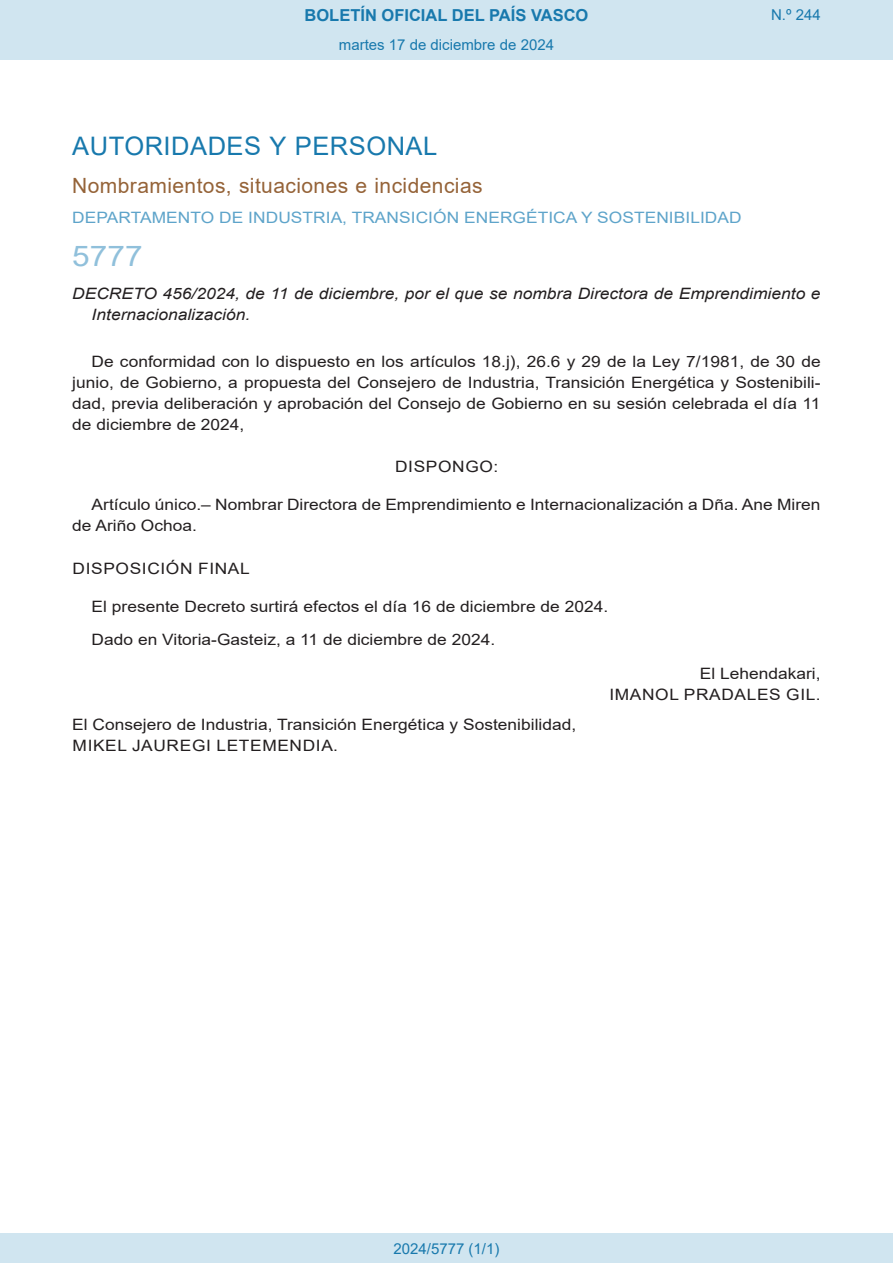
<style>
.page{position:relative;width:893px;height:1263px;background:#fff}
.page>*{position:absolute;margin:0;border:0;box-sizing:border-box;transform-origin:0 0}
.BOPVOrden{font:28.5px "Arial";color:#90c0db;scale:1.11 1}
.BOPVSeccion{font:25.5px "Arial";letter-spacing:.02em;color:#1879ad}
.BOPVSubseccion{font:21px "Arial";letter-spacing:.02em;color:#956338}
.t1{font:700 16.5px "Arial";color:#1879ad}
.BOPVDetalle{font:15.6px/21px "Arial";color:#231f20;text-align:justify;scale:1.11 1}
.BOPVTitulo{font:italic 15.6px/21px "Arial";color:#231f20;scale:1.11 1}
.BOPVOrganismo{font:15.6px "Arial";letter-spacing:.005em;color:#5ea4ca;scale:1.11 1}
.BOPVFirmaPuesto{font:15.6px "Arial";color:#231f20;scale:1.11 1}
.BOPVFirmaLugFec{font:15.6px "Arial";color:#231f20;scale:1.11 1}
.BOPVFirmaNombre{font:15.6px "Arial";letter-spacing:.035em;color:#231f20;scale:1.11 1}
.BOPVNombreLehen2{font:15.6px "Arial";letter-spacing:.035em;color:#231f20;scale:1.11 1}
.BOPVDisposicion{font:15.6px "Arial";letter-spacing:.035em;color:#231f20;scale:1.11 1}
.BOPVPuestoLehen2{font:15.6px "Arial";color:#231f20;scale:1.11 1}
.BOPVClave{font:15.6px "Arial";letter-spacing:.035em;color:#231f20;scale:1.11 1}
.Paginacion_Centro{font:15px "Arial";color:#1879ad}
</style>
<div class="page">
<div style="left:0;top:0;width:893px;height:60px;background:#d0e5f0"></div>
<div style="left:0;top:1233px;width:893px;height:30px;background:#d0e5f0"></div>
<p class="t1" style="left:305px;top:3px;width:285px">BOLETÍN OFICIAL DEL PAÍS VASCO</p>
<p class="Paginacion_Centro" style="left:339px;top:35px;width:217px">martes 17 de diciembre de 2024</p>
<p class="Paginacion_Centro" style="left:771px;top:5px;width:51px">N.º 244</p>
<p class="BOPVSeccion" style="left:72px;top:128px;width:366px">AUTORIDADES Y PERSONAL</p>
<p class="BOPVSubseccion" style="left:72px;top:171px;width:412px">Nombramientos, situaciones e incidencias</p>
<p class="BOPVOrganismo" style="left:72px;top:207px;width:605px">DEPARTAMENTO DE INDUSTRIA, TRANSICIÓN ENERGÉTICA Y SOSTENIBILIDAD</p>
<p class="BOPVOrden" style="left:72px;top:236px;width:65px">5777</p>
<p class="BOPVTitulo" style="left:92px;top:284px;width:658px;text-indent:-19px">DECRETO 456/2024, de 11 de diciembre, por el que se nombra Directora de Emprendimiento e<br>Internacionalización.</p>
<p class="BOPVDetalle" style="left:72px;top:351px;width:676px;text-indent:19px">De conformidad con lo dispuesto en los artículos 18.j), 26.6 y 29 de la Ley 7/1981, de 30 de junio, de Gobierno, a propuesta del Consejero de Industria, Transición Energética y Sostenibili&shy;dad, previa deliberación y aprobación del Consejo de Gobierno en su sesión celebrada el día 11 de diciembre de 2024,</p>
<p class="BOPVClave" style="left:395px;top:456px;width:94px">DISPONGO:</p>
<p class="BOPVDetalle" style="left:72px;top:494px;width:676px;text-indent:19px">Artículo único.– Nombrar Directora de Emprendimiento e Internacionalización a Dña. Ane Miren de Ariño Ochoa.</p>
<p class="BOPVDisposicion" style="left:73px;top:557px;width:161px">DISPOSICIÓN FINAL</p>
<p class="BOPVDetalle" style="left:92px;top:595px;width:467px">El presente Decreto surtirá efectos el día 16 de diciembre de 2024.</p>
<p class="BOPVFirmaLugFec" style="left:92px;top:629px;width:365px">Dado en Vitoria-Gasteiz, a 11 de diciembre de 2024.</p>
<p class="BOPVPuestoLehen2" style="left:700px;top:663px;width:110px">El Lehendakari,</p>
<p class="BOPVNombreLehen2" style="left:609px;top:684px;width:192px">IMANOL PRADALES GIL.</p>
<p class="BOPVFirmaPuesto" style="left:72px;top:713px;width:455px">El Consejero de Industria, Transición Energética y Sostenibilidad,</p>
<p class="BOPVFirmaNombre" style="left:73px;top:734px;width:241px">MIKEL JAUREGI LETEMENDIA.</p>
<p class="Paginacion_Centro" style="left:393px;top:1238px;width:107px">2024/5777 (1/1)</p>
</div>
